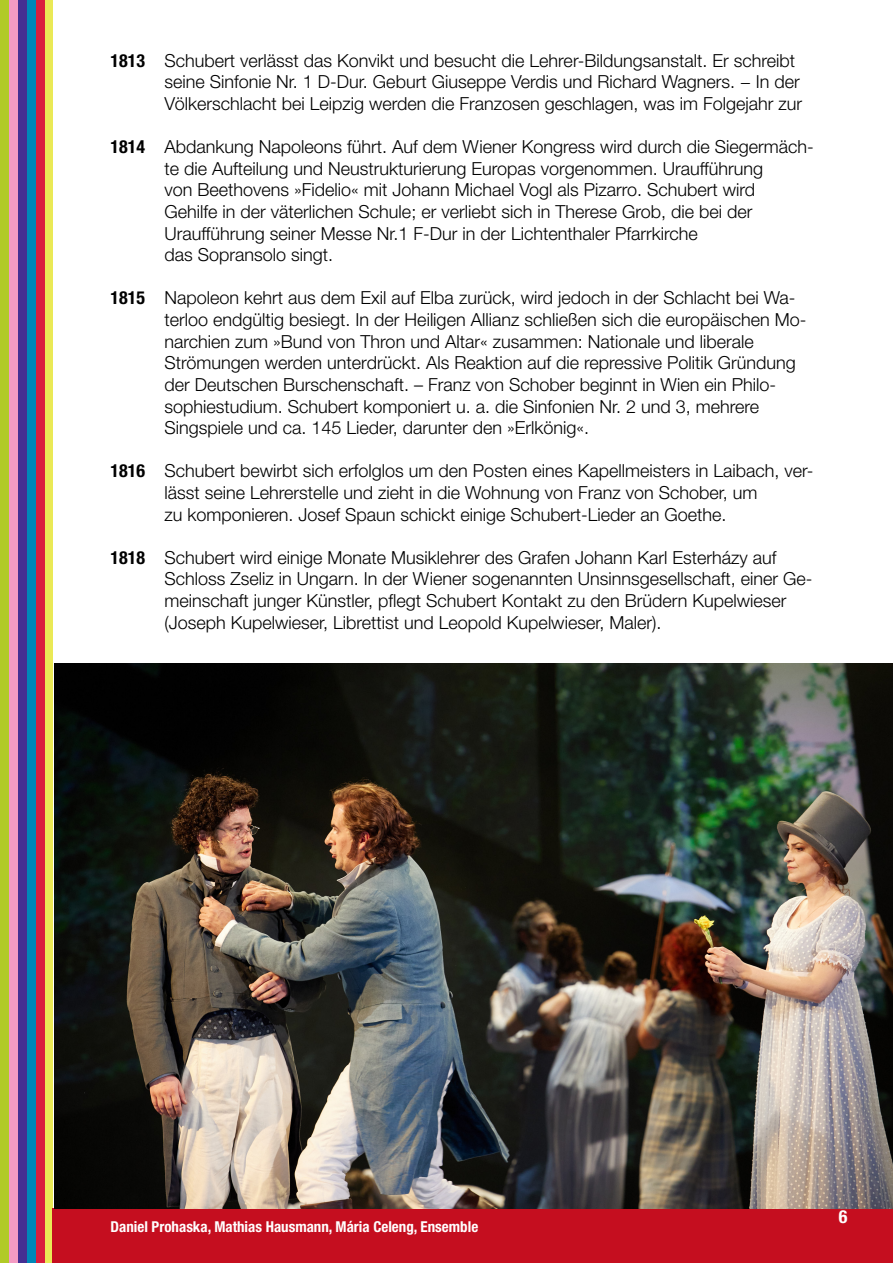
<style>
.page{position:relative;width:893px;height:1263px;background:#fff}
.page>*{position:absolute;margin:0;border:0;box-sizing:border-box;transform-origin:0 0}
.t1{font:300 18px/21.6px "Helvetica Neue LT Std";color:#000}
.t2{font:700 condensed 18px "Helvetica Neue LT Std";color:#fff}
.t3{font:700 condensed 15px "Helvetica Neue LT Std";color:#fff}
.s1{font-weight:700;font-stretch:condensed}
</style>
<div class="page">
<div style="left:0;top:0;width:9px;height:1263px;background:#b1ca26"></div>
<div style="left:18px;top:0;width:9px;height:1263px;background:#452f92"></div>
<div style="left:9px;top:0;width:9px;height:1263px;background:#f49bc3"></div>
<div style="left:27px;top:0;width:9px;height:1263px;background:#0087b8"></div>
<div style="left:44px;top:0;width:9px;height:1263px;background:#eae956"></div>
<div style="left:36px;top:0;width:8px;height:1263px;background:#da1f3d"></div>
<div style="left:53px;top:1209px;width:840px;height:54px;background:#c50e1f"></div>
<img style="left:54px;top:663px;width:839px;height:546px">
<p class="t1" style="left:165px;top:49px;width:639px;text-indent:-54px"><span class="s1">1813</span> Schubert verlässt das Konvikt und besucht die Lehrer-Bildungsanstalt. Er schreibt seine Sinfonie Nr. 1 D-Dur. Geburt Giuseppe Verdis und Richard Wagners. − In der<br>Völkerschlacht bei Leipzig werden die Franzosen geschlagen, was im Folgejahr zur</p>
<p class="t1" style="left:165px;top:136px;width:651px;text-indent:-54px"><span class="s1">1814</span> Abdankung Napoleons führt. Auf dem Wiener Kongress wird durch die Siegermäch&shy;te die Aufteilung und Neustrukturierung Europas vorgenommen. Uraufführung<br>von Beethovens »Fidelio« mit Johann Michael Vogl als Pizarro. Schubert wird<br>Gehilfe in der väterlichen Schule; er verliebt sich in Therese Grob, die bei der Uraufführung seiner Messe Nr.1 F-Dur in der Lichtenthaler Pfarrkirche<br>das Sopransolo singt.</p>
<p class="t1" style="left:165px;top:287px;width:643px;text-indent:-54px"><span class="s1">1815</span> Napoleon kehrt aus dem Exil auf Elba zurück, wird jedoch in der Schlacht bei Wa&shy;terloo endgültig besiegt. In der Heiligen Allianz schließen sich die europäischen Mo&shy;narchien zum »Bund von Thron und Altar« zusammen: Nationale und liberale Strömungen werden unterdrückt. Als Reaktion auf die repressive Politik Gründung der Deutschen Burschenschaft. – Franz von Schober beginnt in Wien ein Philo&shy;sophiestudium. Schubert komponiert u. a. die Sinfonien Nr. 2 und 3, mehrere Singspiele und ca. 145 Lieder, darunter den »Erlkönig«.</p>
<p class="t1" style="left:165px;top:460px;width:650px;text-indent:-54px"><span class="s1">1816</span> Schubert bewirbt sich erfolglos um den Posten eines Kapellmeisters in Laibach, ver&shy;lässt seine Lehrerstelle und zieht in die Wohnung von Franz von Schober, um<br>zu komponieren. Josef Spaun schickt einige Schubert-Lieder an Goethe.</p>
<p class="t1" style="left:165px;top:546px;width:649px;text-indent:-54px"><span class="s1">1818</span> Schubert wird einige Monate Musiklehrer des Grafen Johann Karl Esterházy auf Schloss Zseliz in Ungarn. In der Wiener sogenannten Unsinnsgesellschaft, einer Ge&shy;meinschaft junger Künstler, pflegt Schubert Kontakt zu den Brüdern Kupelwieser (Joseph Kupelwieser, Librettist und Leopold Kupelwieser, Maler).</p>
<p class="t3" style="left:111px;top:1218px;width:369px">Daniel Prohaska, Mathias Hausmann, Mária Celeng, Ensemble</p>
<p class="t2" style="left:839px;top:1205px;width:10px">6</p>
</div>
